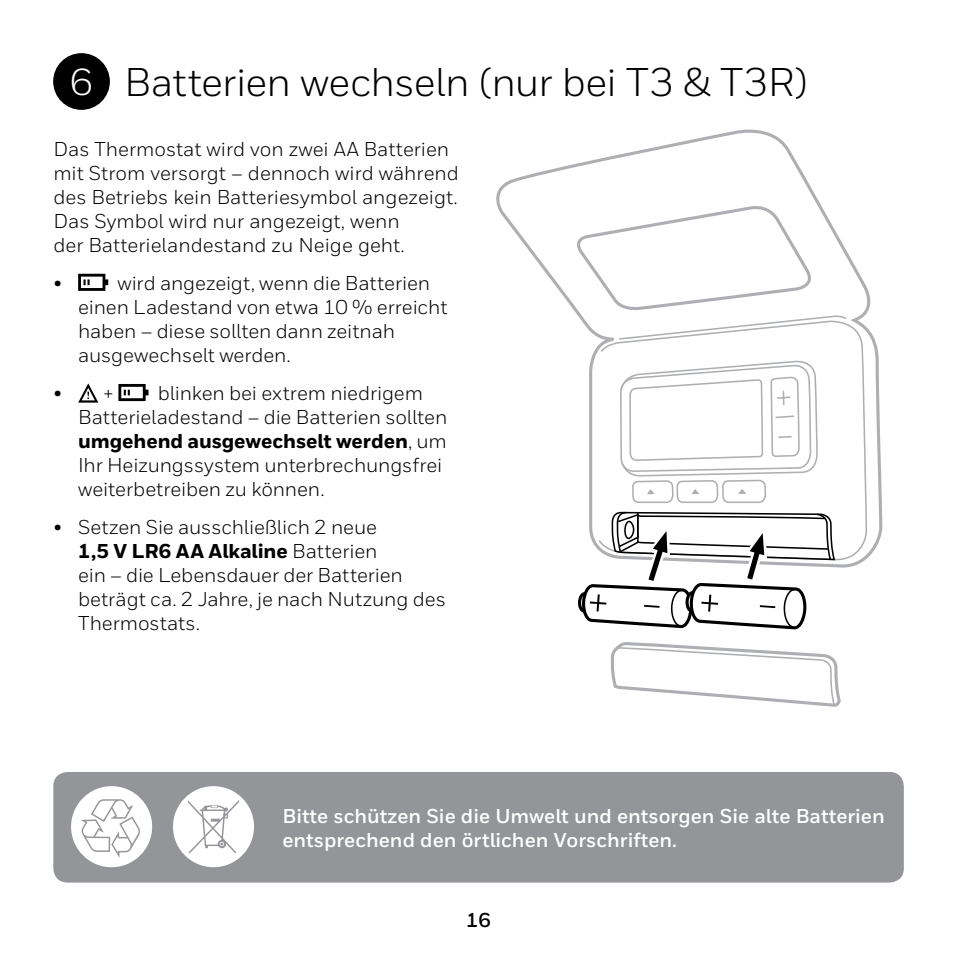
<style>
.page{position:relative;width:957px;height:957px;background:#fff}
.page>*{position:absolute;margin:0;border:0;box-sizing:border-box;transform-origin:0 0}
.t1{font:40px "Honeywell Sans";letter-spacing:-.015em;color:#000}
.t2{font:20px/24px "Honeywell Sans";color:#000}
.t3{font:700 20px/24px "Honeywell Sans";color:#fff}
.t4{font:700 20px "Honeywell Sans";color:#000}
.s1{font-size:37.5px;color:#fff}
.s2{font-weight:800}
</style>
<div class="page">
<svg style="left:78px;top:274px;width:30px;height:17px"></svg>
<svg style="left:78px;top:383px;width:20px;height:19px"></svg>
<svg style="left:118px;top:384px;width:30px;height:17px"></svg>
<div style="left:53px;top:772px;width:851px;height:110px;background:#939598;border-radius:14px"></div>
<div style="left:71px;top:786px;width:81px;height:81px;background:#fff;border-radius:50%"></div>
<svg style="left:81px;top:799px;width:60px;height:59px"></svg>
<div style="left:173px;top:786px;width:81px;height:81px;background:#fff;border-radius:50%"></div>
<svg style="left:188px;top:800px;width:51px;height:53px"></svg>
<svg style="left:610px;top:642px;width:231px;height:65px"></svg>
<div style="left:578px;top:592px;width:13px;height:20px;border:3px solid #000;border-radius:50%"></div>
<svg style="left:496px;top:129px;width:387px;height:439px"></svg>
<svg style="left:597px;top:320px;width:271px;height:240px"></svg>
<svg style="left:572px;top:205px;width:276px;height:136px"></svg>
<svg style="left:619px;top:360px;width:199px;height:144px"></svg>
<svg style="left:580px;top:511px;width:255px;height:119px"></svg>
<div style="left:53px;top:53px;width:57px;height:57px;background:#000;border-radius:50%"></div>
<h1 class="t1" style="left:70px;top:59px;width:739px"><span class="s1">6</span> Batterien wechseln (nur bei T3 &amp; T3R)</h1>
<p class="t2" style="left:53px;top:137px;width:407px">Das Thermostat wird von zwei AA Batterien mit Strom versorgt – dennoch wird während des Betriebs kein Batteriesymbol angezeigt.<br>Das Symbol wird nur angezeigt, wenn<br>der Batterielandestand zu Neige geht.</p>
<p class="t2" style="left:53px;top:271px;width:10px">•</p>
<p class="t2" style="left:78px;top:271px;width:371px;text-indent:39px">wird angezeigt, wenn die Batterien einen Ladestand von etwa 10 % erreicht haben – diese sollten dann zeitnah ausgewechselt werden.</p>
<p class="t2" style="left:53px;top:381px;width:61px">• +</p>
<p class="t2" style="left:78px;top:381px;width:371px;text-indent:80px">blinken bei extrem niedrigem Batterieladestand – die Batterien sollten <span class="s2">umgehend ausgewechselt werden</span>, um Ihr Heizungssystem unterbrechungsfrei weiterbetreiben zu können.</p>
<p class="t2" style="left:78px;top:515px;width:369px;text-indent:-25px">• Setzen Sie ausschließlich 2 neue<br><span class="s2">1,5 V LR6 AA Alkaline</span> Batterien<br>ein – die Lebensdauer der Batterien beträgt ca. 2 Jahre, je nach Nutzung des<br>Thermostats.</p>
<p class="t3" style="left:282px;top:804px;width:604px">Bitte schützen Sie die Umwelt und entsorgen Sie alte Batterien entsprechend den örtlichen Vorschriften.</p>
<p class="t4" style="left:466px;top:907px;width:26px">16</p>
</div>
